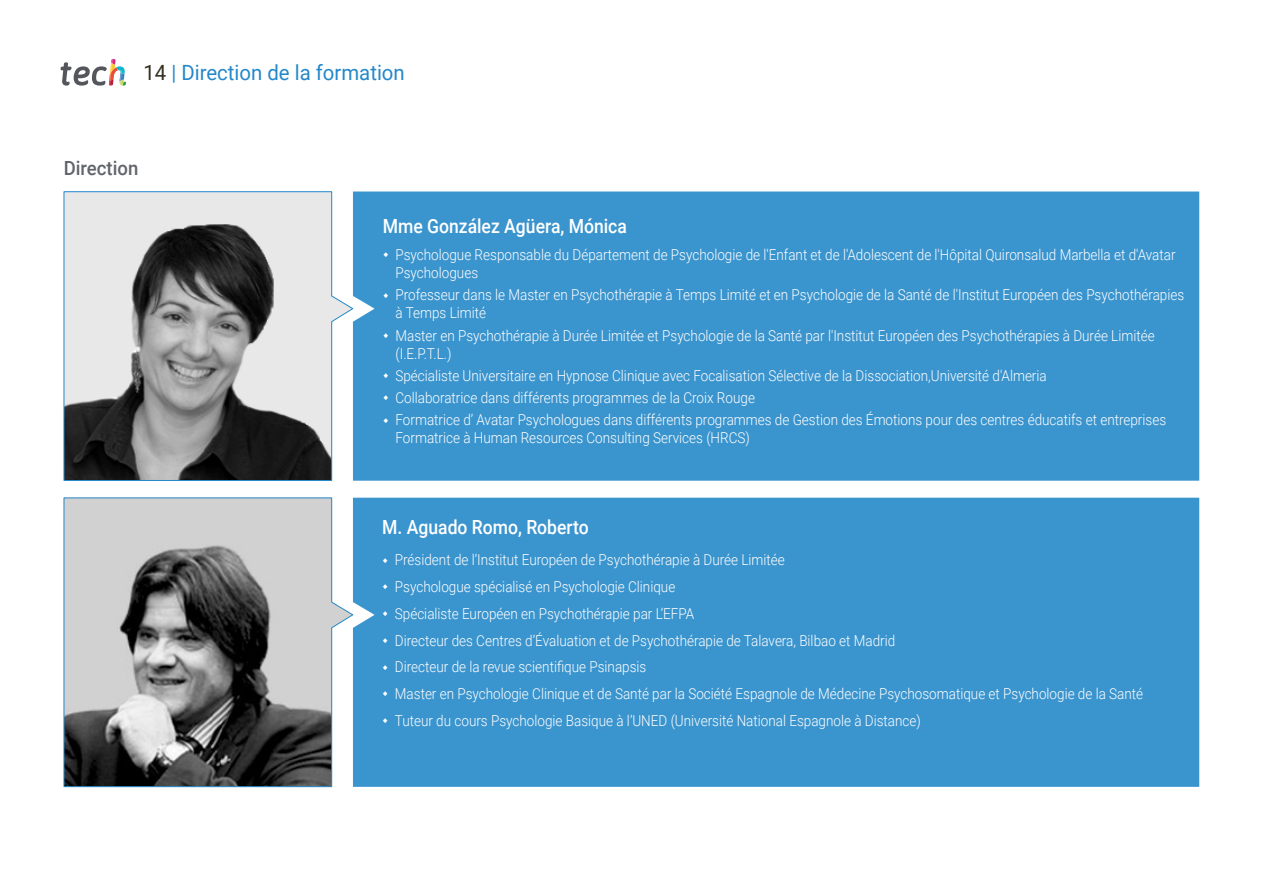
<style>
.page{position:relative;width:1263px;height:893px;background:#fff}
.page>*{position:absolute;margin:0;border:0;box-sizing:border-box;transform-origin:0 0}
.t1{font:21px "Roboto";color:#2488c9}
.t2{font:500 19.5px "Roboto";color:#fff;scale:.9 1}
.t3{font:500 19.5px "Roboto";color:#61646a;scale:.95 1}
.t4{font:300 15px/26.7px "Roboto";color:#fff;scale:.9 1}
.s1{color:#312e20}
</style>
<div class="page">
<svg style="left:61px;top:59px;width:65px;height:27px"></svg>
<div style="left:353px;top:192px;width:846px;height:289px;background:#3a94ce"></div>
<div style="left:353px;top:498px;width:846px;height:289px;background:#3a94ce"></div>
<svg style="left:64px;top:191px;width:289px;height:290px;background:#9fa0a1"></svg>
<svg style="left:64px;top:497px;width:289px;height:290px;background:#949596"></svg>
<svg style="left:383px;top:558px;width:4px;height:5px"></svg>
<svg style="left:383px;top:584px;width:4px;height:5px"></svg>
<svg style="left:383px;top:611px;width:4px;height:5px"></svg>
<svg style="left:383px;top:638px;width:4px;height:5px"></svg>
<svg style="left:383px;top:665px;width:4px;height:5px"></svg>
<svg style="left:383px;top:691px;width:4px;height:5px"></svg>
<svg style="left:383px;top:718px;width:4px;height:5px"></svg>
<svg style="left:384px;top:253px;width:4px;height:5px"></svg>
<svg style="left:384px;top:293px;width:4px;height:5px"></svg>
<svg style="left:384px;top:333px;width:4px;height:5px"></svg>
<svg style="left:384px;top:373px;width:4px;height:5px"></svg>
<svg style="left:384px;top:396px;width:4px;height:5px"></svg>
<svg style="left:384px;top:418px;width:4px;height:5px"></svg>
<h1 class="t1" style="left:144px;top:57px;width:263px"><span class="s1">14</span> | Direction de la formation</h1>
<h2 class="t3" style="left:64px;top:154px;width:80px">Direction</h2>
<h2 class="t2" style="left:383px;top:212px;width:273px">Mme González Agüera, Mónica</h2>
<p class="t4" style="left:395px;top:245px;width:868px;line-height:18px">Psychologue Responsable du Département de Psychologie de l'Enfant et de l'Adolescent de l'Hôpital Quironsalud Marbella et d'Avatar<br>Psychologues</p>
<p class="t4" style="left:395px;top:286px;width:878px;line-height:18px">Professeur dans le Master en Psychothérapie à Temps Limité et en Psychologie de la Santé de l'Institut Européen des Psychothérapies à Temps Limité</p>
<p class="t4" style="left:395px;top:326px;width:845px;line-height:18px">Master en Psychothérapie à Durée Limitée et Psychologie de la Santé par l'Institut Européen des Psychothérapies à Durée Limitée (I.E.P.T.L.)</p>
<p class="t4" style="left:395px;top:364px;width:858px;line-height:22.2px">Spécialiste Universitaire en Hypnose Clinique avec Focalisation Sélective de la Dissociation,Université d'Almeria<br>Collaboratrice dans différents programmes de la Croix Rouge<br>Formatrice d’ Avatar Psychologues dans différents programmes de Gestion des Émotions pour des centres éducatifs et entreprises</p>
<p class="t4" style="left:395px;top:424px;width:395px">Formatrice à Human Resources Consulting Services (HRCS)</p>
<h2 class="t2" style="left:382px;top:513px;width:231px">M. Aguado Romo, Roberto</h2>
<p class="t4" style="left:395px;top:546px;width:833px">Président de l’Institut Européen de Psychothérapie à Durée Limitée<br>Psychologue spécialisé en Psychologie Clinique<br>Spécialiste Européen en Psychothérapie par L’EFPA<br>Directeur des Centres d’Évaluation et de Psychothérapie de Talavera, Bilbao et Madrid<br>Directeur de la revue scientifique Psinapsis<br>Master en Psychologie Clinique et de Santé par la Société Espagnole de Médecine Psychosomatique et Psychologie de la Santé Tuteur du cours Psychologie Basique à l’UNED (Université National Espagnole à Distance)</p>
</div>
